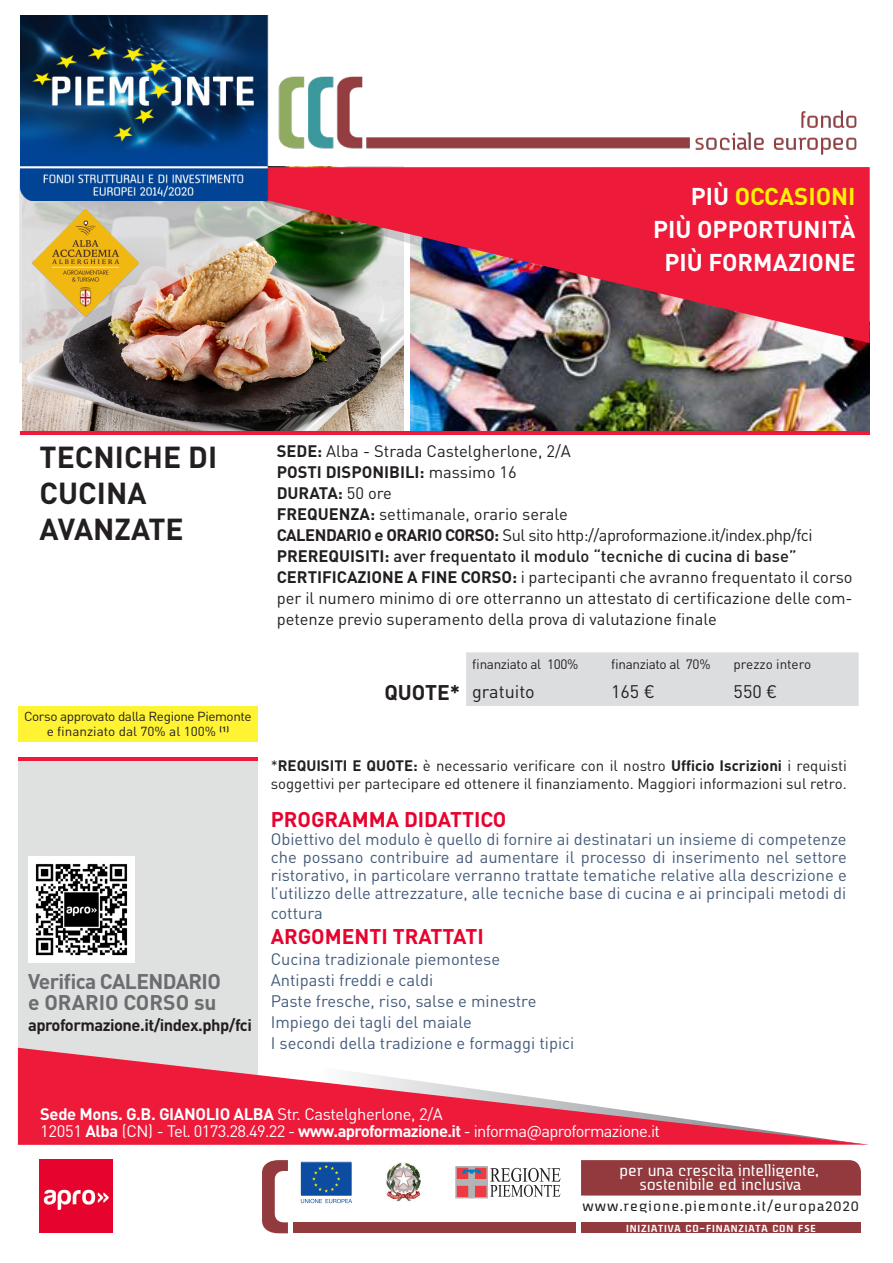
<style>
.page{position:relative;width:893px;height:1263px;background:#fff}
.page>*{position:absolute;margin:0;border:0;box-sizing:border-box;transform-origin:0 0}
.t1{font:700 30px "DIN Pro";color:#231f20}
.t2{font:700 24px "DIN Pro";color:#fff}
.t3{font:700 24px "DIN Pro";color:#fff101}
.t4{font:700 21px "DIN Pro";color:#e6032e}
.t5{font:700 21px "DIN Pro";letter-spacing:-.03em;color:#6c6d70}
.t6{font:700 21px "DIN Pro";color:#6c6d70}
.t7{font:700 21px "DIN Pro";color:#231f20}
.t8{font:18.3px/14.4px "Rodian";color:#fff;text-align:center}
.t9{font:18px "DIN Pro";color:#231f20}
.t10{font:16.5px/18px "DIN Pro";color:#455b7b;text-align:justify}
.t11{font:16.5px/21px "DIN Pro";color:#231f20;text-align:justify}
.t12{font:16.5px "DIN Pro";letter-spacing:-.04em;color:#fff}
.t13{font:16.5px "DIN Pro";letter-spacing:-.03em;color:#231f20}
.t14{font:500 16.5px "DIN Pro";color:#231f20}
.t15{font:700 16.5px "DIN Pro";letter-spacing:-.02em;color:#fff}
.t16{font:700 16.5px "DIN Pro";letter-spacing:-.03em;color:#231f20}
.t17{font:700 16.5px "DIN Pro";color:#231f20}
.t18{font:16.35px "Rodian";letter-spacing:.07em;color:#231f20}
.t19{font:15px/18px "DIN Pro";color:#231f20}
.t20{font:13.5px "DIN Pro";letter-spacing:-.025em;color:#231f20}
.t21{font:13.5px "DIN Pro";color:#231f20}
.t22{font:12.9px "DIN Pro";letter-spacing:-.03em;color:#231f20;scale:1.04 1}
.t23{font:12.9px "DIN Pro";color:#231f20;scale:1.04 1}
.t24{font:700 12.15px "Rodian";letter-spacing:.07em;color:#fff}
.s1{color:#fff}
.s2{font-weight:700}
.s3{font-weight:400}
</style>
<div class="page">
<div style="left:18px;top:759px;width:240px;height:381px;background:#dfe0e0"></div>
<img style="left:22px;top:343px;width:381px;height:87px">
<img style="left:410px;top:343px;width:459px;height:88px">
<img style="left:19px;top:170px;width:295px;height:194px">
<img style="left:127px;top:167px;width:743px;height:176px">
<svg style="left:18px;top:1048px;width:851px;height:97px"></svg>
<svg style="left:490px;top:1168px;width:71px;height:29px"></svg>
<svg style="left:457px;top:1168px;width:29px;height:28px"></svg>
<div style="left:455px;top:1166px;width:33px;height:32px;border:1px solid #b2b3b7"></div>
<div style="left:475px;top:1186px;width:11px;height:10px;background:#ee3a41"></div>
<div style="left:475px;top:1186px;width:11px;height:11px;border:1px solid #ee3a41"></div>
<div style="left:457px;top:1186px;width:11px;height:10px;background:#ee3a41"></div>
<div style="left:457px;top:1186px;width:11px;height:11px;border:1px solid #ee3a41"></div>
<div style="left:457px;top:1168px;width:11px;height:10px;background:#ee3a41"></div>
<svg style="left:477px;top:1170px;width:7px;height:6px"></svg>
<div style="left:475px;top:1168px;width:11px;height:10px;border:1px solid #ee3a41"></div>
<svg style="left:462px;top:1169px;width:19px;height:4px"></svg>
<div style="left:300px;top:1162px;width:52px;height:34px;background:#0d4da1"></div>
<div style="left:300px;top:1161px;width:52px;height:35px;border:1px solid #fff"></div>
<svg style="left:312px;top:1165px;width:28px;height:27px"></svg>
<svg style="left:301px;top:1199px;width:51px;height:4px"></svg>
<img style="left:386px;top:1163px;width:35px;height:39px">
<div style="left:581px;top:1160px;width:280px;height:35px;background:#923a3d"></div>
<div style="left:293px;top:1222px;width:282px;height:11px;background:#923a3d"></div>
<svg style="left:262px;top:1160px;width:26px;height:73px"></svg>
<div style="left:581px;top:1222px;width:280px;height:11px;background:#923a3d"></div>
<img style="left:20px;top:16px;width:837px;height:185px">
<img style="left:39px;top:1159px;width:74px;height:73px">
<img style="left:32px;top:210px;width:106px;height:106px">
<div style="left:466px;top:652px;width:393px;height:54px;background:#dcdddf"></div>
<hr style="left:18px;top:757px;width:240px;height:4px;background:#ed1a3a">
<hr style="left:20px;top:431px;width:850px;height:4px;background:#ed1a3a">
<div style="left:18px;top:706px;width:240px;height:36px;background:#fff333"></div>
<img style="left:28px;top:856px;width:106px;height:106px">
<p class="t3" style="left:691px;top:180px;width:166px"><span class="s1">PIÙ</span> OCCASIONI</p>
<p class="t2" style="left:653px;top:213px;width:204px">PIÙ OPPORTUNITÀ</p>
<p class="t2" style="left:664px;top:246px;width:193px">PIÙ FORMAZIONE</p>
<p class="t1" style="left:40px;top:437px;width:179px">TECNICHE DI</p>
<p class="t1" style="left:40px;top:473px;width:108px">CUCINA</p>
<p class="t1" style="left:40px;top:509px;width:146px">AVANZATE</p>
<p class="t22" style="left:24px;top:708px;width:220px">Corso approvato dalla Regione Piemonte</p>
<p class="t23" style="left:47px;top:723px;width:177px">e finanziato dal 70% al 100% <sup>(1)</sup></p>
<p class="t5" style="left:28px;top:967px;width:194px">Verifica CALENDARIO</p>
<p class="t6" style="left:28px;top:988px;width:190px">e ORARIO CORSO su</p>
<p class="t16" style="left:28px;top:1013px;width:225px">aproformazione.it/index.php/fci</p>
<p class="t11" style="left:277px;top:440px;width:296px"><span class="s2">SEDE:</span> Alba - Strada Castelgherlone, 2/A</p>
<p class="t17" style="left:277px;top:461px;width:242px">POSTI DISPONIBILI: <span class="s3">massimo 16</span></p>
<p class="t16" style="left:277px;top:482px;width:117px">DURATA: <span class="s3">50 ore</span></p>
<p class="t11" style="left:277px;top:503px;width:293px"><span class="s2">FREQUENZA:</span> settimanale, orario serale</p>
<p class="t13" style="left:277px;top:524px;width:537px"><span class="s2">CALENDARIO e ORARIO CORSO:</span> Sul sito http://aproformazione.it/index.php/fci</p>
<p class="t14" style="left:277px;top:545px;width:521px"><span class="s2">PREREQUISITI:</span> aver frequentato il modulo “tecniche di cucina di base”</p>
<p class="t11" style="left:277px;top:566px;width:577px"><span class="s2">CERTIFICAZIONE A FINE CORSO:</span> i partecipanti che avranno frequentato il corso per il numero minimo di ore otterranno un attestato di certificazione delle com&shy;petenze previo superamento della prova di valutazione finale</p>
<p class="t20" style="left:472px;top:655px;width:108px">finanziato al 100%</p>
<p class="t20" style="left:611px;top:655px;width:101px">finanziato al 70%</p>
<p class="t21" style="left:734px;top:655px;width:79px">prezzo intero</p>
<p class="t7" style="left:384px;top:678px;width:77px">QUOTE*</p>
<p class="t9" style="left:472px;top:679px;width:64px">gratuito</p>
<p class="t9" style="left:611px;top:679px;width:45px">165 €</p>
<p class="t9" style="left:734px;top:679px;width:45px">550 €</p>
<p class="t19" style="left:271px;top:756px;width:578px">*<span class="s2">REQUISITI E QUOTE:</span> è necessario verificare con il nostro <span class="s2">Ufficio Iscrizioni</span> i requisti soggettivi per partecipare ed ottenere il finanziamento. Maggiori informazioni sul retro.</p>
<p class="t4" style="left:271px;top:805px;width:237px">PROGRAMMA DIDATTICO</p>
<p class="t10" style="left:271px;top:829px;width:578px">Obiettivo del modulo è quello di fornire ai destinatari un insieme di competenze che possano contribuire ad aumentare il processo di inserimento nel settore ristorativo, in particolare verranno trattate tematiche relative alla descrizione e l’utilizzo delle attrezzature, alle tecniche base di cucina e ai principali metodi di</p>
<p class="t10" style="left:271px;top:903px;width:54px">cottura</p>
<p class="t4" style="left:271px;top:922px;width:215px">ARGOMENTI TRATTATI</p>
<p class="t10" style="left:271px;top:949px;width:231px">Cucina tradizionale piemontese</p>
<p class="t10" style="left:271px;top:970px;width:164px">Antipasti freddi e caldi</p>
<p class="t10" style="left:271px;top:991px;width:267px">Paste fresche, riso, salse e minestre</p>
<p class="t10" style="left:271px;top:1012px;width:203px">Impiego dei tagli del maiale</p>
<p class="t10" style="left:271px;top:1033px;width:305px">I secondi della tradizione e formaggi tipici</p>
<p class="t15" style="left:40px;top:1103px;width:404px">Sede Mons. G.B. GIANOLIO ALBA <span class="s3">Str. Castelgherlone, 2/A</span></p>
<p class="t12" style="left:40px;top:1119px;width:621px">12051 <span class="s2">Alba</span> (CN) - Tel. 0173.28.49.22 - <span class="s2">www.aproformazione.it</span> - informa@aproformazione.it</p>
<p class="t8" style="left:619px;top:1163px;width:201px">per una crescita intelligente, sostenibile ed inclusiva</p>
<p class="t18" style="left:582px;top:1198px;width:278px">www.regione.piemonte.it/europa2020</p>
<p class="t24" style="left:626px;top:1222px;width:191px">INIZIATIVA CO-FINANZIATA CON FSE</p>
</div>
